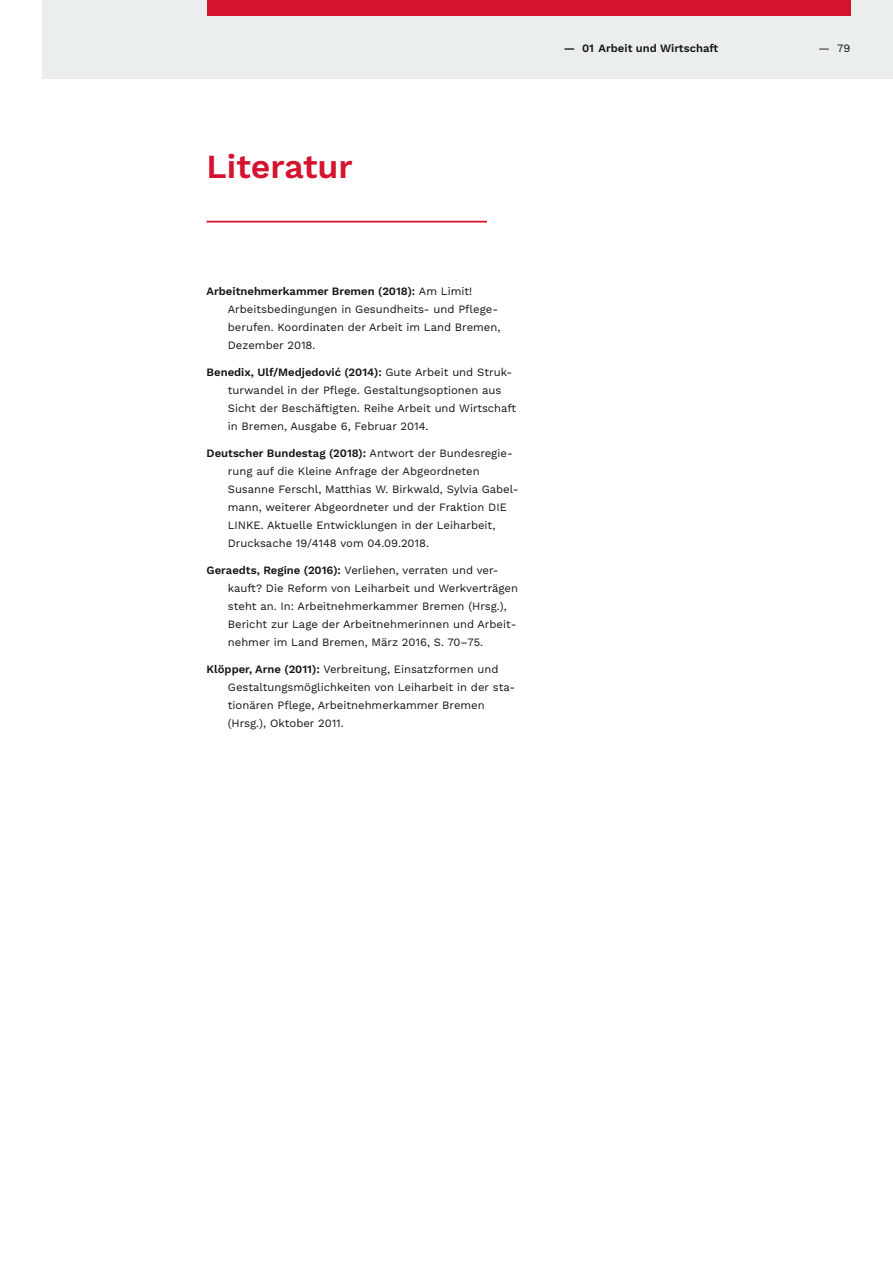
<style>
.page{position:relative;width:893px;height:1263px;background:#fff}
.page>*{position:absolute;margin:0;border:0;box-sizing:border-box;transform-origin:0 0}
.Headlines_Brosch_Wor{font:600 33.75px "Work Sans";color:#d4142e}
.Literaturverweis_Wor{font:11.25px/18px "Work Sans";color:#141414}
.t1{font:600 11.25px "Work Sans";color:#141414}
.s1{font-weight:600}
</style>
<div class="page">
<div style="left:43px;top:0;width:850px;height:79px;background:#eaeeed"></div>
<div style="left:207px;top:0;width:643px;height:16px;background:#d4142e"></div>
<hr style="left:207px;top:221px;width:280px;height:2px;background:#d4142e">
<p class="Headlines_Brosch_Wor" style="left:207px;top:146px;width:148px">Literatur</p>
<p class="Literaturverweis_Wor" style="left:228px;top:282px;width:274px;text-indent:-21px"><span class="s1">Arbeitnehmerkammer Bremen (2018):</span> Am Limit!<br>Arbeitsbedingungen in Gesundheits- und Pflege&shy;berufen. Koordinaten der Arbeit im Land Bremen, Dezember 2018.</p>
<p class="Literaturverweis_Wor" style="left:228px;top:363px;width:290px;text-indent:-21px"><span class="s1">Benedix, Ulf/Medjedović (2014):</span> Gute Arbeit und Struk&shy;turwandel in der Pflege. Gestaltungsoptionen aus Sicht der Beschäftigten. Reihe Arbeit und Wirtschaft in Bremen, Ausgabe 6, Februar 2014.</p>
<p class="Literaturverweis_Wor" style="left:228px;top:444px;width:292px;text-indent:-21px"><span class="s1">Deutscher Bundestag (2018):</span> Antwort der Bundesregie&shy;rung auf die Kleine Anfrage der Abgeordneten Susanne Ferschl, Matthias W. Birkwald, Sylvia Gabel&shy;mann, weiterer Abgeordneter und der Fraktion DIE LINKE. Aktuelle Entwicklungen in der Leiharbeit, Drucksache 19/4148 vom 04.09.2018.</p>
<p class="Literaturverweis_Wor" style="left:228px;top:561px;width:292px;text-indent:-21px"><span class="s1">Geraedts, Regine (2016):</span> Verliehen, verraten und ver&shy;kauft? Die Reform von Leiharbeit und Werkverträgen steht an. In: Arbeitnehmerkammer Bremen (Hrsg.), Bericht zur Lage der Arbeitnehmerinnen und Arbeit&shy;nehmer im Land Bremen, März 2016, S. 70–75.</p>
<p class="Literaturverweis_Wor" style="left:228px;top:660px;width:289px;text-indent:-21px"><span class="s1">Klöpper, Arne (2011):</span> Verbreitung, Einsatzformen und Gestaltungsmöglichkeiten von Leiharbeit in der sta&shy;tionären Pflege, Arbeitnehmerkammer Bremen (Hrsg.), Oktober 2011.</p>
<p class="t1" style="left:564px;top:41px;width:156px">— 01 Arbeit und Wirtschaft</p>
<p class="Literaturverweis_Wor" style="left:818px;top:39px;width:33px">— 79</p>
</div>
